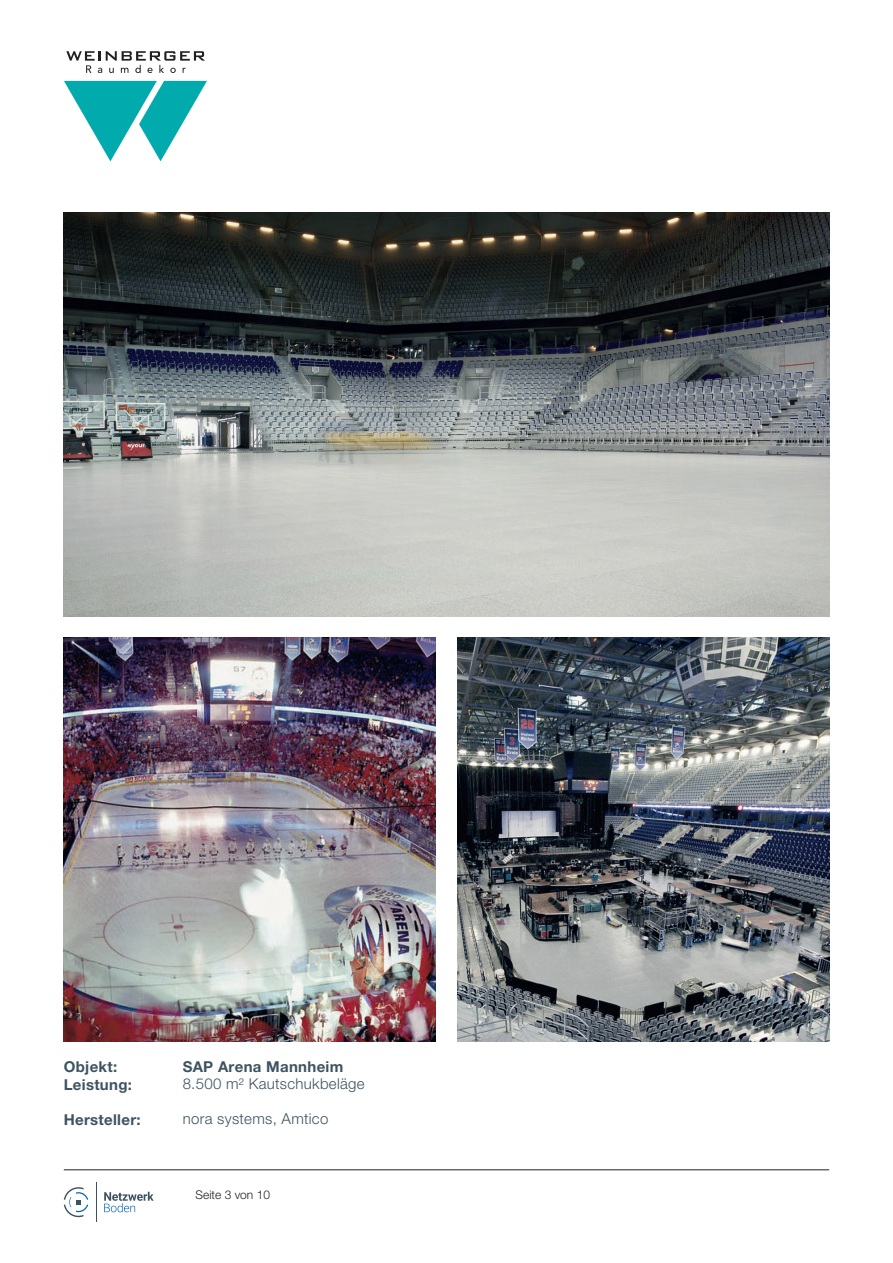
<style>
.page{position:relative;width:893px;height:1263px;background:#fff}
.page>*{position:absolute;margin:0;border:0;box-sizing:border-box;transform-origin:0 0}
.t1{font:700 15px/18px "Helvetica Neue LT Pro";letter-spacing:.02em;color:#3e5361}
.t2{font:300 15px "Helvetica Neue LT Pro";letter-spacing:.02em;color:#3e5361}
.t3{font:300 12px "Helvetica Neue LT Pro";color:#231f20}
</style>
<div class="page">
<svg style="left:104px;top:1192px;width:50px;height:20px"></svg>
<hr style="left:96px;top:1182px;width:1px;height:40px;background:#3a5262">
<svg style="left:64px;top:1187px;width:24px;height:30px"></svg>
<hr style="left:64px;top:1169px;width:765px;height:1px;background:#231f20">
<svg style="left:64px;top:81px;width:143px;height:80px"></svg>
<svg style="left:66px;top:51px;width:139px;height:22px"></svg>
<img style="left:64px;top:213px;width:765px;height:404px">
<img style="left:64px;top:638px;width:372px;height:404px">
<img style="left:457px;top:638px;width:372px;height:404px">
<p class="t1" style="left:64px;top:1057px;width:70px">Objekt:<br>Leistung:</p>
<p class="t1" style="left:64px;top:1110px;width:78px">Hersteller:</p>
<p class="t1" style="left:183px;top:1057px;width:162px">SAP Arena Mannheim</p>
<p class="t2" style="left:183px;top:1074px;width:183px">8.500 m² Kautschukbeläge</p>
<p class="t2" style="left:183px;top:1109px;width:147px">nora systems, Amtico</p>
<p class="t3" style="left:196px;top:1188px;width:76px">Seite 3 von 10</p>
</div>
